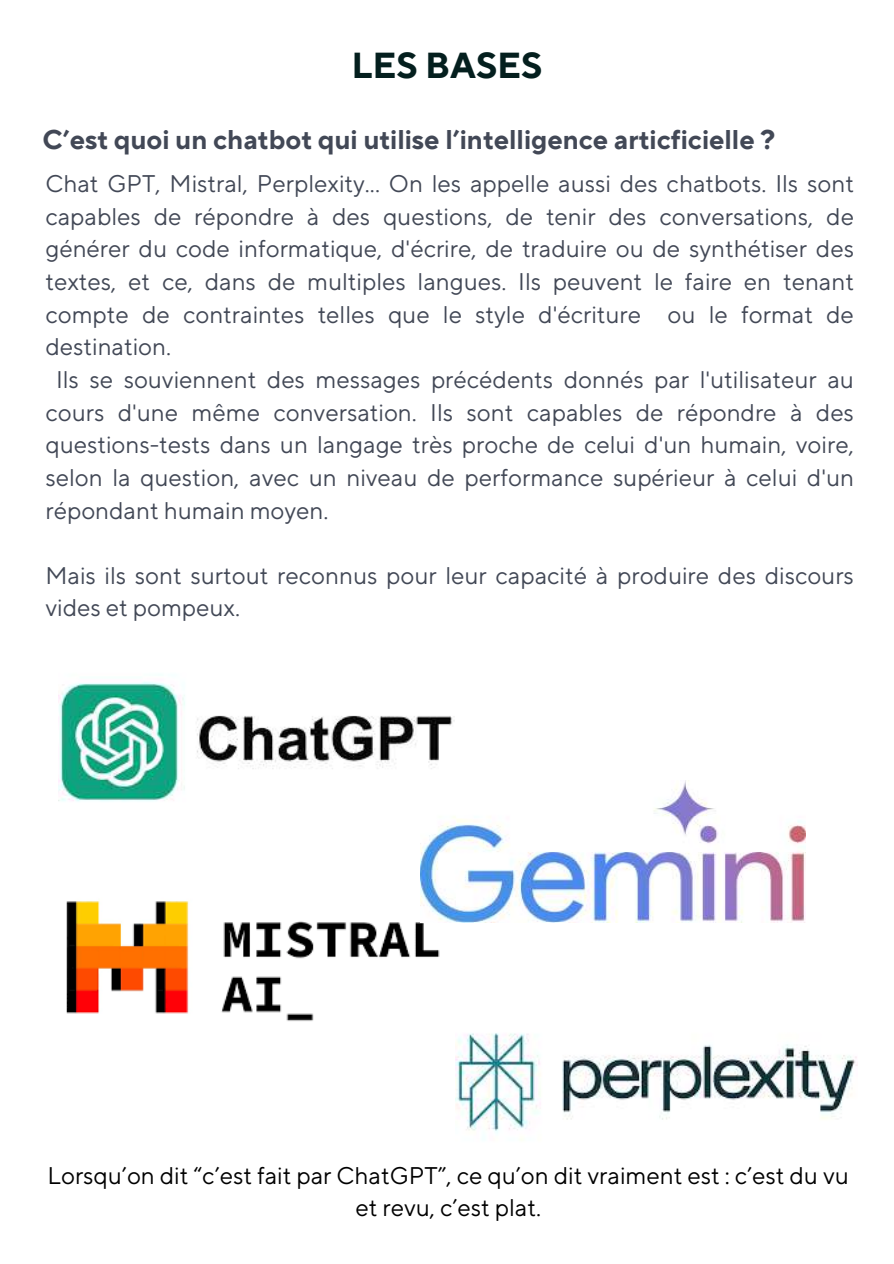
<style>
.page{position:relative;width:894px;height:1264px;background:#fff}
.page>*{position:absolute;margin:0;border:0;box-sizing:border-box;transform-origin:0 0}
.t1{font:700 36px "TT Norms Pro";color:#041f1e}
.t2{font:700 27px "TT Norms Pro";color:#424856}
.t3{font:24px/32.7px "TT Norms Pro";color:#424856}
.t4{font:24px/32.7px "TT Norms Pro";color:#000;text-align:center}
</style>
<div class="page">
<img style="left:58px;top:681px;width:397px;height:121px">
<img style="left:66px;top:901px;width:374px;height:120px">
<img style="left:420px;top:781px;width:385px;height:141px">
<img style="left:455px;top:1033px;width:402px;height:107px">
<h1 class="t1" style="left:351px;top:44px;width:192px">LES BASES</h1>
<p class="t2" style="left:43px;top:123px;width:734px">C’est quoi un chatbot qui utilise l’intelligence articficielle ?</p>
<p class="t3" style="left:45px;top:168px;width:809px">Chat GPT, Mistral, Perplexity... On les appelle aussi des chatbots. Ils sont</p>
<p class="t3" style="left:45px;top:201px;width:809px">capables de répondre à des questions, de tenir des conversations, de</p>
<p class="t3" style="left:45px;top:233px;width:809px">générer du code informatique, d'écrire, de traduire ou de synthétiser des</p>
<p class="t3" style="left:45px;top:266px;width:809px">textes, et ce, dans de multiples langues. Ils peuvent le faire en tenant</p>
<p class="t3" style="left:45px;top:299px;width:809px">compte de contraintes telles que le style d'écriture ou le format de</p>
<p class="t3" style="left:45px;top:331px;width:127px">destination.</p>
<p class="t3" style="left:56px;top:364px;width:799px">Ils se souviennent des messages précédents donnés par l'utilisateur au</p>
<p class="t3" style="left:45px;top:397px;width:809px">cours d'une même conversation. Ils sont capables de répondre à des</p>
<p class="t3" style="left:45px;top:429px;width:809px">questions-tests dans un langage très proche de celui d'un humain, voire,</p>
<p class="t3" style="left:45px;top:462px;width:809px">selon la question, avec un niveau de performance supérieur à celui d'un</p>
<p class="t3" style="left:45px;top:494px;width:284px">répondant humain moyen.</p>
<p class="t3" style="left:45px;top:560px;width:809px">Mais ils sont surtout reconnus pour leur capacité à produire des discours vides et pompeux.</p>
<p class="t4" style="left:48px;top:1159px;width:802px">Lorsqu’on dit “c’est fait par ChatGPT”, ce qu’on dit vraiment est : c’est du vu et revu, c’est plat.</p>
</div>
